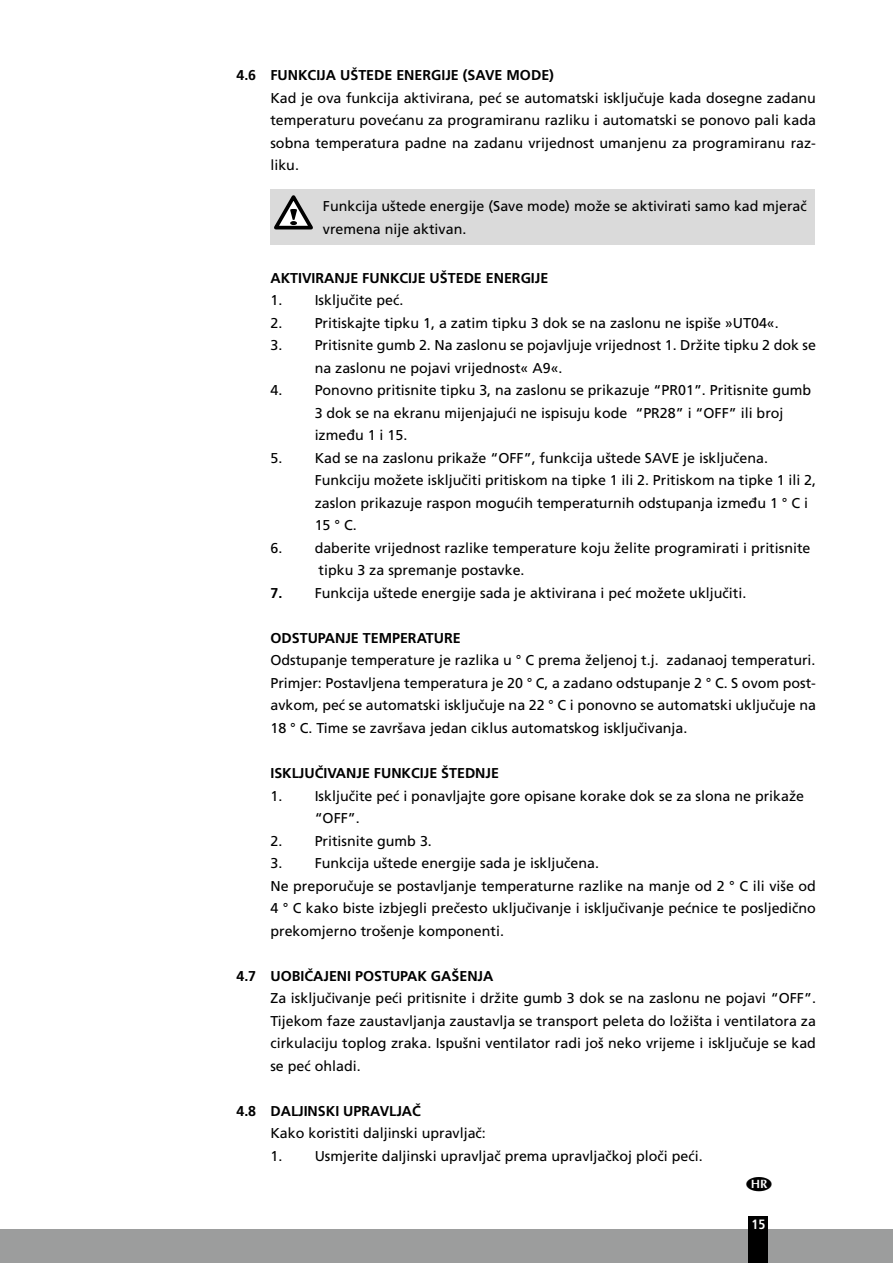
<style>
.page{position:relative;width:893px;height:1263px;background:#fff}
.page>*{position:absolute;margin:0;border:0;box-sizing:border-box;transform-origin:0 0}
.t1{font:14.25px/22.5px "Frutiger CE";color:#000}
.t2{font:700 14.25px "Frutiger CE";color:#000}
.t3{font:700 condensed 13.5px "Frutiger LT Std";color:#fff}
.s1{font-weight:700}
</style>
<div class="page">
<div style="left:0;top:1229px;width:893px;height:34px;background:#9c9d9d"></div>
<div style="left:748px;top:1216px;width:20px;height:47px;background:#000"></div>
<div style="left:270px;top:189px;width:51px;height:56px;background:#dadada"></div>
<div style="left:321px;top:189px;width:494px;height:56px;background:#dadada"></div>
<svg style="left:274px;top:195px;width:39px;height:35px"></svg>
<p class="t2" style="left:236px;top:67px;width:319px">4.6 FUNKCIJA UŠTEDE ENERGIJE (SAVE MODE)</p>
<p class="t1" style="left:270px;top:87px;width:547px;text-align:justify">Kad je ova funkcija aktivirana, peć se automatski isključuje kada dosegne zadanu temperaturu povećanu za programiranu razliku i automatski se ponovo pali kada sobna temperatura padne na zadanu vrijednost umanjenu za programiranu raz&shy;liku.</p>
<p class="t1" style="left:323px;top:195px;width:485px">Funkcija uštede energije (Save mode) može se aktivirati samo kad mjerač vremena nije aktivan.</p>
<p class="t2" style="left:270px;top:269px;width:279px">AKTIVIRANJE FUNKCIJE UŠTEDE ENERGIJE</p>
<p class="t1" style="left:270px;top:289px;width:134px">1. Isključite peć.</p>
<p class="t1" style="left:270px;top:312px;width:510px">2. Pritiskajte tipku 1, a zatim tipku 3 dok se na zaslonu ne ispiše »UT04«.</p>
<p class="t1" style="left:315px;top:334px;width:503px;text-indent:-44px">3. Pritisnite gumb 2. Na zaslonu se pojavljuje vrijednost 1. Držite tipku 2 dok se na zaslonu ne pojavi vrijednost« A9«.</p>
<p class="t1" style="left:315px;top:379px;width:498px;text-indent:-44px">4. Ponovno pritisnite tipku 3, na zaslonu se prikazuje “PR01”. Pritisnite gumb<br>3 dok se na ekranu mijenjajući ne ispisuju kode “PR28” i “OFF” ili broj između 1 i 15.</p>
<p class="t1" style="left:315px;top:447px;width:503px;text-indent:-44px">5. Kad se na zaslonu prikaže “OFF”, funkcija uštede SAVE je isključena.<br>Funkciju možete isključiti pritiskom na tipke 1 ili 2. Pritiskom na tipke 1 ili 2, zaslon prikazuje raspon mogućih temperaturnih odstupanja između 1 ° C i 15 ° C.</p>
<p class="t1" style="left:319px;top:537px;width:493px;text-indent:-48px">6. daberite vrijednost razlike temperature koju želite programirati i pritisnite tipku 3 za spremanje postavke.</p>
<p class="t1" style="left:270px;top:582px;width:477px"><span class="s1">7.</span> Funkcija uštede energije sada je aktivirana i peć možete uključiti.</p>
<p class="t2" style="left:270px;top:629px;width:192px">ODSTUPANJE TEMPERATURE</p>
<p class="t1" style="left:270px;top:649px;width:547px;text-align:justify">Odstupanje temperature je razlika u ° C prema željenoj t.j. zadanaoj temperaturi.<br>Primjer: Postavljena temperatura je 20 ° C, a zadano odstupanje 2 ° C. S ovom post&shy;avkom, peć se automatski isključuje na 22 ° C i ponovno se automatski uključuje na 18 ° C. Time se završava jedan ciklus automatskog isključivanja.</p>
<p class="t2" style="left:270px;top:764px;width:230px">ISKLJUČIVANJE FUNKCIJE ŠTEDNJE</p>
<p class="t1" style="left:315px;top:784px;width:491px;text-indent:-44px">1. Isključite peć i ponavljajte gore opisane korake dok se za slona ne prikaže “OFF”.</p>
<p class="t1" style="left:270px;top:829px;width:163px">2. Pritisnite gumb 3.</p>
<p class="t1" style="left:270px;top:852px;width:547px">3. Funkcija uštede energije sada je isključena.<br>Ne preporučuje se postavljanje temperaturne razlike na manje od 2 ° C ili više od 4 ° C kako biste izbjegli prečesto uključivanje i isključivanje pećnice te posljedično prekomjerno trošenje komponenti.</p>
<p class="t2" style="left:236px;top:967px;width:259px">4.7 UOBIČAJENI POSTUPAK GAŠENJA</p>
<p class="t1" style="left:270px;top:987px;width:547px;text-align:justify">Za isključivanje peći pritisnite i držite gumb 3 dok se na zaslonu ne pojavi “OFF”.<br>Tijekom faze zaustavljanja zaustavlja se transport peleta do ložišta i ventilatora za cirkulaciju toplog zraka. Ispušni ventilator radi još neko vrijeme i isključuje se kad se peć ohladi.</p>
<p class="t2" style="left:236px;top:1102px;width:186px">4.8 DALJINSKI UPRAVLJAČ</p>
<p class="t1" style="left:270px;top:1122px;width:217px">Kako koristiti daljinski upravljač:</p>
<p class="t1" style="left:270px;top:1144px;width:434px">1. Usmjerite daljinski upravljač prema upravljačkoj ploči peći.</p>
<p class="t3" style="left:751px;top:1216px;width:16px">15</p>
</div>
